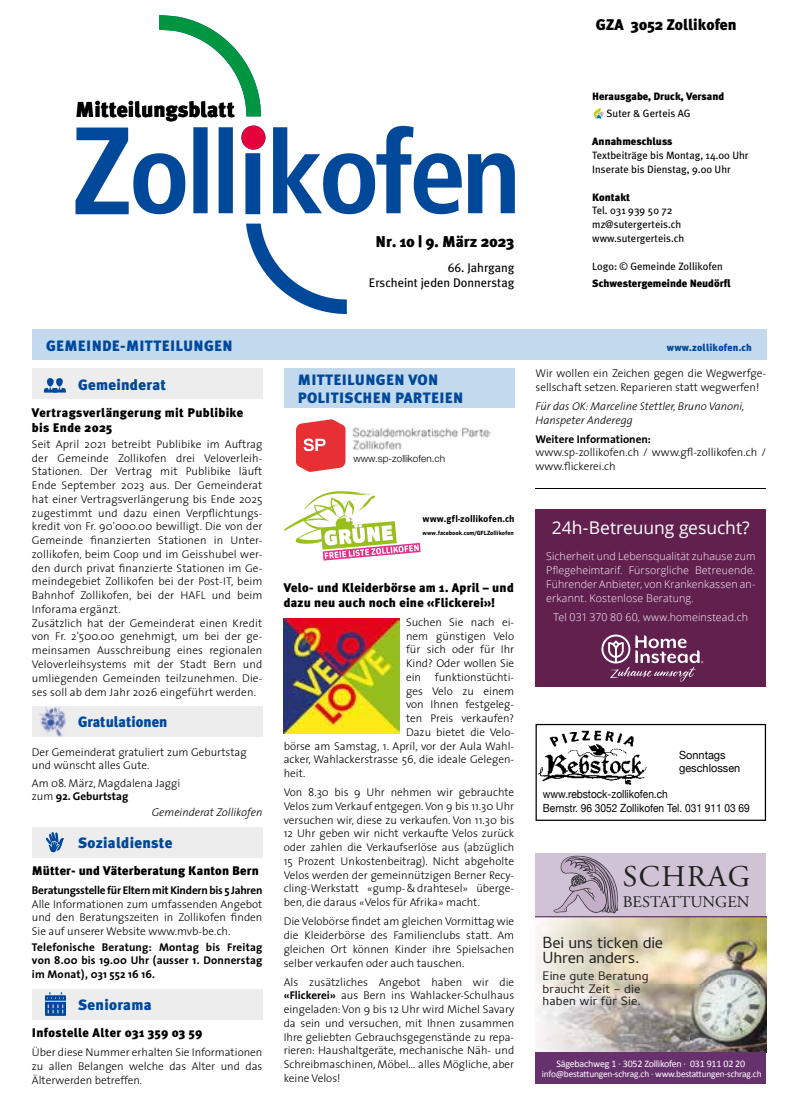
<style>
.page{position:relative;width:798px;height:1117px;background:#fff}
.page>*{position:absolute;margin:0;border:0;box-sizing:border-box;transform-origin:0 0}
.t1{font:30px "Adobe Garamond";letter-spacing:.05em;color:#20201f}
.t2{font:900 21.5px "Meta Plus";color:#000}
.t3{font:17.5px "Open Sans";letter-spacing:-.005em;color:#fff}
.t4{font:16.25px/15px "Cambay";letter-spacing:-.01em;color:#20201f}
.t5{font:16.25px "Adobe Garamond";color:#20201f}
.t6{font:900 15.62px "Meta Plus";color:#000}
.t7{font:900 15.5px "Meta Plus";color:#000}
.t8{font:900 15px/18px "Meta Plus";letter-spacing:.02em;color:#00489a}
.t9{font:900 15px "Meta Plus";color:#00489a;scale:.96 1}
.t10{font:900 12.5px/15px "Meta Plus";letter-spacing:.02em;color:#000}
.t11{font:12.5px/12.5px "Cambay";letter-spacing:.01em;color:#20201f}
.t12{font:12.5px/15px "Meta Plus";color:#000;text-align:right}
.t13{font:300 11.25px/13.8px "The Sans";color:#000}
.t14{font:700 11.25px/13.8px "The Sans";color:#000;text-align:justify}
.t15{font:italic 300 11.25px/13.8px "The Sans";color:#000}
.t16{font:11.25px "Helvetica Neue";color:#000;scale:.9 1}
.t17{font:700 11.25px "The Sans";letter-spacing:-.02em;color:#000}
.t18{font:11.25px/12.5px "Helvetica Neue";color:#000}
.t19{font:300 10.62px/13.8px "Open Sans";letter-spacing:.01em;color:#fff;text-align:justify}
.t20{font:10.62px/13.8px "Meta Plus";color:#000}
.t21{font:900 10.62px "Meta Plus";color:#000}
.t22{font:10px "Calibri";letter-spacing:-.02em;color:#fff}
.t23{font:300 10px "Helvetica Neue LT Std";color:#000}
.t24{font:900 10px "Meta Plus";letter-spacing:.02em;color:#00489a}
.t25{font:9.38px "Calibri";letter-spacing:-.02em;color:#fff}
.t26{font:700 9px "Sanuk";color:#000}
.t27{font:700 5.75px "Sanuk";color:#000}
.s1{font-weight:700}
</style>
<div class="page">
<svg style="left:75px;top:116px;width:439px;height:198px"></svg>
<svg style="left:241px;top:125px;width:24px;height:25px"></svg>
<svg style="left:159px;top:15px;width:102px;height:101px"></svg>
<svg style="left:593px;top:108px;width:10px;height:11px"></svg>
<img style="left:363px;top:227px;width:151px;height:69px">
<div style="left:32px;top:330px;width:733px;height:30px;background:#c3daee"></div>
<hr style="left:535px;top:488px;width:230px;height:1px;background:#000">
<svg style="left:535px;top:723px;width:230px;height:97px"></svg>
<img style="left:538px;top:729px;width:108px;height:56px">
<img style="left:535px;top:853px;width:230px;height:229px">
<div style="left:32px;top:706px;width:230px;height:30px;background:#ededed"></div>
<img style="left:39px;top:707px;width:27px;height:29px">
<div style="left:32px;top:988px;width:230px;height:30px;background:#ededed"></div>
<svg style="left:45px;top:992px;width:21px;height:23px"></svg>
<div style="left:32px;top:826px;width:230px;height:31px;background:#ededed"></div>
<svg style="left:46px;top:832px;width:18px;height:20px"></svg>
<div style="left:535px;top:509px;width:230px;height:177px;background:#62204f"></div>
<svg style="left:601px;top:634px;width:102px;height:47px"></svg>
<div style="left:32px;top:369px;width:230px;height:30px;background:#ededed"></div>
<svg style="left:44px;top:378px;width:22px;height:14px"></svg>
<div style="left:283px;top:369px;width:231px;height:38px;background:#c3daee"></div>
<img style="left:283px;top:618px;width:116px;height:115px">
<svg style="left:296px;top:419px;width:49px;height:53px;background:#ea5255"></svg>
<img style="left:352px;top:427px;width:138px;height:23px">
<svg style="left:284px;top:491px;width:136px;height:69px"></svg>
<h2 class="t2" style="left:76px;top:97px;width:161px">Mitteilungsblatt</h2>
<h3 class="t6" style="left:375px;top:232px;width:140px">Nr. 10 | 9. März 2023</h3>
<p class="t12" style="left:369px;top:260px;width:147px">66. Jahrgang<br>Erscheint jeden Donnerstag</p>
<h3 class="t7" style="left:595px;top:15px;width:142px">GZA 3052 Zollikofen</h3>
<p class="t21" style="left:592px;top:90px;width:133px">Herausgabe, Druck, Versand</p>
<p class="t20" style="left:606px;top:107px;width:85px">Suter &amp; Gerteis AG</p>
<p class="t21" style="left:592px;top:135px;width:82px">Annahmeschluss</p>
<p class="t20" style="left:592px;top:148px;width:158px">Textbeiträge bis Montag, 14.00 Uhr<br>Inserate bis Dienstag, 9.00 Uhr</p>
<p class="t21" style="left:592px;top:191px;width:39px">Kontakt</p>
<p class="t20" style="left:592px;top:204px;width:93px">Tel. 031 939 50 72 mz@sutergerteis.ch www.sutergerteis.ch</p>
<p class="t20" style="left:592px;top:259px;width:132px">Logo: © Gemeinde Zollikofen</p>
<p class="t21" style="left:592px;top:277px;width:140px">Schwestergemeinde Neudörfl</p>
<h3 class="t8" style="left:46px;top:336px;width:188px">GEMEINDE-MITTEILUNGEN</h3>
<p class="t24" style="left:666px;top:341px;width:86px">www.zollikofen.ch</p>
<h3 class="t8" style="left:78px;top:375px;width:90px">Gemeinderat</h3>
<p class="t10" style="left:32px;top:405px;width:213px">Vertragsverlängerung mit Publibike bis Ende 2025</p>
<p class="t13" style="left:32px;top:436px;width:232px">Seit April 2021 betreibt Publibike im Auftrag der Gemeinde Zollikofen drei Veloverleih-Stationen. Der Vertrag mit Publibike läuft Ende September 2023 aus. Der Gemeinderat hat einer Vertragsverlängerung bis Ende 2025 zugestimmt und dazu einen Verpflichtungs&shy;kredit von Fr. 90'000.00 bewilligt. Die von der Gemeinde finanzierten Stationen in Unter&shy;zollikofen, beim Coop und im Geisshubel wer&shy;den durch privat finanzierte Stationen im Ge&shy;meindegebiet Zollikofen bei der Post-IT, beim Bahnhof Zollikofen, bei der HAFL und beim Inforama ergänzt.<br>Zusätzlich hat der Gemeinderat einen Kredit von Fr. 2'500.00 genehmigt, um bei der ge&shy;meinsamen Ausschreibung eines regionalen Veloverleihsystems mit der Stadt Bern und umliegenden Gemeinden teilzunehmen. Die&shy;ses soll ab dem Jahr 2026 eingeführt werden.</p>
<h3 class="t9" style="left:78px;top:713px;width:94px">Gratulationen</h3>
<p class="t13" style="left:32px;top:744px;width:216px">Der Gemeinderat gratuliert zum Geburtstag und wünscht alles Gute.</p>
<p class="t13" style="left:32px;top:775px;width:150px">Am 08. März, Magdalena Jaggi zum <span class="s1">92. Geburtstag</span></p>
<p class="t15" style="left:152px;top:804px;width:112px">Gemeinderat Zollikofen</p>
<h3 class="t8" style="left:78px;top:833px;width:96px">Sozialdienste</h3>
<p class="t10" style="left:32px;top:862px;width:228px">Mütter- und Väterberatung Kanton Bern</p>
<p class="t17" style="left:32px;top:880px;width:232px">Beratungsstelle für Eltern mit Kindern bis 5 Jahren</p>
<p class="t13" style="left:32px;top:896px;width:232px;text-align:justify">Alle Informationen zum umfassenden Angebot und den Beratungszeiten in Zollikofen finden Sie auf unserer Website www.mvb-be.ch.</p>
<p class="t14" style="left:32px;top:939px;width:232px">Telefonische Beratung: Montag bis Freitag von 8.00 bis 19.00 Uhr (ausser 1. Donnerstag im Monat), 031 552 16 16.</p>
<h3 class="t8" style="left:78px;top:995px;width:75px">Seniorama</h3>
<p class="t10" style="left:32px;top:1024px;width:172px">Infostelle Alter 031 359 03 59</p>
<p class="t13" style="left:32px;top:1044px;width:232px;text-align:justify">Über diese Nummer erhalten Sie Informationen zu allen Belangen welche das Alter und das Älterwerden betreffen.</p>
<h3 class="t8" style="left:298px;top:371px;width:167px">MITTEILUNGEN VON<br>POLITISCHEN PARTEIEN</h3>
<p class="t23" style="left:353px;top:452px;width:93px">www.sp-zollikofen.ch</p>
<p class="t26" style="left:422px;top:512px;width:93px">www.gfl-zollikofen.ch</p>
<p class="t27" style="left:422px;top:529px;width:93px">www.facebook.com/GFLZollikofen</p>
<p class="t10" style="left:283px;top:579px;width:231px">Velo- und Kleiderbörse am 1. April – und dazu neu auch noch eine «Flickerei»!</p>
<p class="t13" style="left:406px;top:614px;width:110px">Suchen Sie nach ei-</p>
<p class="t13" style="left:406px;top:628px;width:110px">nem günstigen Velo</p>
<p class="t13" style="left:406px;top:642px;width:110px">für sich oder für Ihr</p>
<p class="t13" style="left:406px;top:655px;width:110px">Kind? Oder wollen Sie</p>
<p class="t13" style="left:406px;top:669px;width:110px">ein funktionstüchti-</p>
<p class="t13" style="left:406px;top:683px;width:110px">ges Velo zu einem</p>
<p class="t13" style="left:406px;top:697px;width:110px">von Ihnen festgeleg-</p>
<p class="t13" style="left:406px;top:710px;width:110px">ten Preis verkaufen?</p>
<p class="t13" style="left:406px;top:724px;width:110px">Dazu bietet die Velo-</p>
<p class="t13" style="left:283px;top:738px;width:232px">börse am Samstag, 1. April, vor der Aula Wahl-</p>
<p class="t13" style="left:283px;top:752px;width:232px">acker, Wahlackerstrasse 56, die ideale Gelegen-</p>
<p class="t13" style="left:283px;top:765px;width:23px">heit.</p>
<p class="t13" style="left:283px;top:785px;width:232px;text-align:justify">Von 8.30 bis 9 Uhr nehmen wir gebrauchte Velos zum Verkauf entgegen. Von 9 bis 11.30 Uhr versuchen wir, diese zu verkaufen. Von 11.30 bis 12 Uhr geben wir nicht verkaufte Velos zurück oder zahlen die Verkaufserlöse aus (abzüglich 15 Prozent Unkostenbeitrag). Nicht abgeholte Velos werden der gemeinnützigen Berner Recy&shy;cling-Werkstatt «gump- &amp; drahtesel» überge&shy;ben, die daraus «Velos für Afrika» macht.</p>
<p class="t13" style="left:283px;top:914px;width:232px;text-align:justify">Die Velobörse findet am gleichen Vormittag wie die Kleiderbörse des Familienclubs statt. Am gleichen Ort können Kinder ihre Spielsachen selber verkaufen oder auch tauschen.</p>
<p class="t13" style="left:283px;top:974px;width:232px;text-align:justify">Als zusätzliches Angebot haben wir die <span class="s1">«Flickerei»</span> aus Bern ins Wahlacker-Schulhaus eingeladen: Von 9 bis 12 Uhr wird Michel Savary da sein und versuchen, mit Ihnen zusammen Ihre geliebten Gebrauchsgegenstände zu repa&shy;rieren: Haushaltgeräte, mechanische Näh- und Schreibmaschinen, Möbel… alles Mögliche, aber keine Velos!</p>
<p class="t13" style="left:535px;top:366px;width:232px">Wir wollen ein Zeichen gegen die Wegwerfge&shy;sellschaft setzen. Reparieren statt wegwerfen!</p>
<p class="t15" style="left:535px;top:399px;width:210px">Für das OK: Marceline Stettler, Bruno Vanoni,<br>Hanspeter Anderegg</p>
<p class="t14" style="left:535px;top:431px;width:117px">Weitere Informationen:</p>
<p class="t13" style="left:535px;top:445px;width:232px">www.sp-zollikofen.ch / www.gfl-zollikofen.ch / www.flickerei.ch</p>
<h3 class="t3" style="left:551px;top:515px;width:199px">24h-Betreuung gesucht?</h3>
<p class="t19" style="left:546px;top:549px;width:211px">Sicherheit und Lebensqualität zuhause zum Pflegeheimtarif. Fürsorgliche Betreuende.<br>Führender Anbieter, von Krankenkassen an&shy;erkannt. Kostenlose Beratung.</p>
<p class="t19" style="left:553px;top:609px;width:196px">Tel 031 370 80 60, www.homeinstead.ch</p>
<p class="t16" style="left:542px;top:786px;width:140px">www.rebstock-zollikofen.ch</p>
<p class="t18" style="left:679px;top:749px;width:63px">Sonntags geschlossen</p>
<p class="t16" style="left:542px;top:800px;width:231px">Bernstr. 96 3052 Zollikofen Tel. 031 911 03 69</p>
<h1 class="t1" style="left:622px;top:860px;width:129px">SCHRAG</h1>
<h3 class="t5" style="left:622px;top:893px;width:128px">BESTATTUNGEN</h3>
<h3 class="t4" style="left:542px;top:934px;width:122px">Bei uns ticken die<br>Uhren anders.</h3>
<p class="t11" style="left:542px;top:969px;width:107px">Eine gute Beratung braucht Zeit – die haben wir für Sie.</p>
<p class="t22" style="left:556px;top:1056px;width:190px">Sägebachweg 1 · 3052 Zollikofen · 031 911 02 20</p>
<p class="t25" style="left:541px;top:1068px;width:221px">info@bestattungen-schrag.ch · www.bestattungen-schrag.ch</p>
</div>
